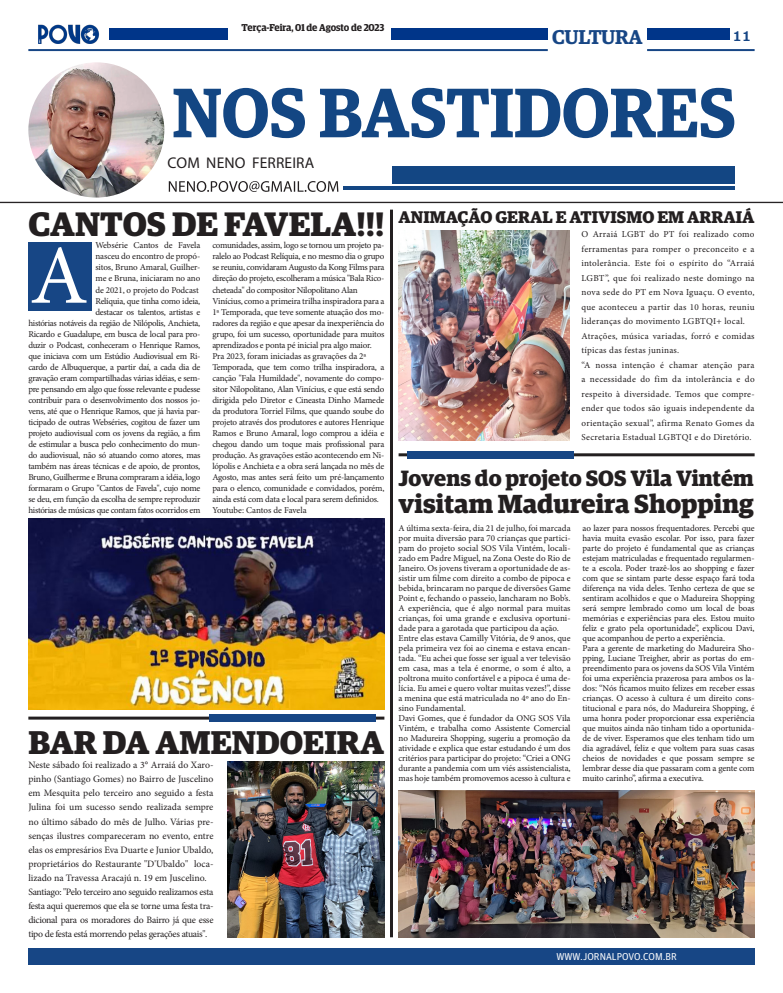
<style>
.page{position:relative;width:783px;height:993px;background:#fff}
.page>*{position:absolute;margin:0;border:0;box-sizing:border-box;transform-origin:0 0}
.t1{font:83.8px "Minion Pro";color:#fff}
.t2{font:600 70px "Guardian Egyptian";color:#134683}
.t3{font:700 33.9px "Guardian Egyptian";color:#231f20}
.t4{font:700 32.9px "Guardian Egyptian";color:#231f20}
.t5{font:700 26.2px "Guardian Egyptian";color:#231f20}
.t6{font:700 22.1px "Guardian Egyptian";color:#231f20}
.t7{font:600 20px "Guardian Egyptian";letter-spacing:-.02em;color:#174685}
.t8{font:700 16.9px "Guardian Egyptian";color:#231f20}
.t9{font:16px "Clarendon BT";color:#174685}
.t10{font:15.5px "Myriad Pro";letter-spacing:.01em;color:#231f20}
.t11{font:600 10px "Guardian Egyptian Display";letter-spacing:-.005em;color:#231f20}
.t12{font:10px "Guardian Agate Sans G1 D Regular";color:#fff}
.t13{font:9.7px/14.1px "Minion Pro";letter-spacing:-.02em;color:#231f20;text-align:justify}
.t14{font:9.1px/14.5px "Minion Pro";letter-spacing:.03em;color:#231f20;text-align:justify}
.t15{font:9px/10px "Minion Pro";letter-spacing:-.03em;color:#231f20;text-align:justify}
.t16{font:9px "Minion Pro";letter-spacing:-.01em;color:#231f20}
</style>
<div class="page">
<div style="left:28px;top:947px;width:726px;height:17px;background:#174685"></div>
<img style="left:38px;top:24px;width:62px;height:20px">
<div style="left:647px;top:28px;width:82px;height:12px;background:#003589"></div>
<hr style="left:647px;top:49px;width:107px;height:2px;background:#174685">
<div style="left:391px;top:28px;width:156px;height:12px;background:#003589"></div>
<hr style="left:28px;top:49px;width:519px;height:2px;background:#174685">
<div style="left:109px;top:28px;width:118px;height:12px;background:#003589"></div>
<svg style="left:169px;top:181px;width:169px;height:11px"></svg>
<div style="left:391px;top:166px;width:343px;height:17px;background:#134683"></div>
<hr style="left:342px;top:186px;width:392px;height:4px;background:#134683">
<img style="left:28px;top:62px;width:136px;height:135px">
<hr style="left:390px;top:209px;width:3px;height:727px;background:#231f20">
<hr style="left:0;top:202px;width:782px;height:1px;background:#231f20">
<hr style="left:28px;top:716px;width:356px;height:3px;background:#231f20">
<div style="left:210px;top:714px;width:166px;height:7px;background:#174685"></div>
<hr style="left:398px;top:453px;width:356px;height:3px;background:#231f20">
<div style="left:407px;top:451px;width:166px;height:7px;background:#174685"></div>
<div style="left:28px;top:242px;width:64px;height:68px;background:#174685"></div>
<img style="left:227px;top:761px;width:157px;height:175px">
<img style="left:28px;top:518px;width:356px;height:190px">
<img style="left:398px;top:230px;width:171px;height:210px">
<img style="left:398px;top:790px;width:356px;height:146px">
<p class="t11" style="left:241px;top:22px;width:144px">Terça-Feira, 01 de Agosto de 2023</p>
<h3 class="t7" style="left:552px;top:22px;width:92px">CULTURA</h3>
<h3 class="t9" style="left:732px;top:25px;width:21px">11</h3>
<p class="t2" style="left:172px;top:61px;width:565px">NOS BASTIDORES</p>
<p class="t10" style="left:167px;top:153px;width:148px">COM NENO FERREIRA</p>
<p class="t3" style="left:28px;top:198px;width:357px">CANTOS DE FAVELA!!!</p>
<p class="t8" style="left:398px;top:204px;width:357px">ANIMAÇÃO GERAL E ATIVISMO EM ARRAIÁ</p>
<p class="t14" style="left:581px;top:227px;width:174px">O Arraiá LGBT do PT foi realizado como ferramentas para romper o preconceito e a intolerância. Este foi o espírito do “Arraiá LGBT”, que foi realizado neste domingo na nova sede do PT em Nova Iguaçu. O evento, que aconteceu a partir das 10 horas, reuniu lideranças do movimento LGBTQI+ local.</p>
<p class="t14" style="left:581px;top:328px;width:174px">Atrações, música variadas, forró e comidas típicas das festas juninas.</p>
<p class="t14" style="left:581px;top:357px;width:174px">“A nossa intenção é chamar atenção para a necessidade do fim da intolerância e do respeito à diversidade. Temos que compre&shy;ender que todos são iguais independente da orientação sexual”, afirma Renato Gomes da Secretaria Estadual LGBTQI e do Diretório.</p>
<p class="t15" style="left:95px;top:240px;width:106px;line-height:11px">Websérie Cantos de Favela nasceu do encontro de propó&shy;sitos, Bruno Amaral, Guilher&shy;me e Bruna, iniciaram no ano de 2021, o projeto do Podcast</p>
<p class="t15" style="left:28px;top:295px;width:173px;line-height:11px;text-align:right">Relíquia, que tinha como ideia,<br>destacar os talentos, artistas e<br>histórias notáveis da região de Nilópolis, Anchieta, Ricardo e Guadalupe, em busca de local para pro&shy;duzir o Podcast, conheceram o Henrique Ramos, que iniciava com um Estúdio Audiovisual em Ri&shy;cardo de Albuquerque, a partir daí, a cada dia de gravação eram compartilhadas várias idéias, e sem&shy;pre pensando em algo que fosse relevante e pudesse contribuir para o desenvolvimento dos nossos jo&shy;vens, até que o Henrique Ramos, que já havia par&shy;ticipado de outras Webséries, cogitou de fazer um projeto audiovisual com os jovens da região, a fim de estimular a busca pelo conhecimento do mun&shy;do audiovisual, não só atuando como atores, mas também nas áreas técnicas e de apoio, de prontos, Bruno, Guilherme e Bruna compraram a idéia, logo formaram o Grupo "Cantos de Favela", cujo nome se deu, em função da escolha de sempre reproduzir histórias de músicas que contam fatos ocorridos em</p>
<p class="t15" style="left:212px;top:240px;width:173px;line-height:11px">comunidades, assim, logo se tornou um projeto pa&shy;ralelo ao Podcast Relíquia, e no mesmo dia o grupo se reuniu, convidaram Augusto da Kong Films para direção do projeto, escolheram a música "Bala Rico&shy;cheteada" do compositor Nilopolitano Alan</p>
<p class="t15" style="left:212px;top:295px;width:173px;line-height:11px">Vinícius, como a primeira trilha inspiradora para a 1ª Temporada, que teve somente atuação dos mo&shy;radores da região e que apesar da inexperiência do grupo, foi um sucesso, oportunidade para muitos aprendizados e ponta pé inicial pra algo maior.</p>
<p class="t16" style="left:212px;top:349px;width:155px">Pra 2023, foram iniciadas as gravações da 2ª</p>
<p class="t15" style="left:212px;top:361px;width:173px;line-height:11px">Temporada, que tem como trilha inspiradora, a canção "Fala Humildade", novamente do compo&shy;sitor Nilopolitano, Alan Vinícius, e que está sendo dirigida pelo Diretor e Cineasta Dinho Mamede da produtora Torriel Films, que quando soube do projeto através dos produtores e autores Henrique Ramos e Bruno Amaral, logo comprou a idéia e chegou dando um toque mais profissional para produção. As gravações estão acontecendo em Ni&shy;lópolis e Anchieta e a obra será lançada no mês de Agosto, mas antes será feito um pré-lançamento para o elenco, comunidade e convidados, porém, ainda está com data e local para serem definidos.</p>
<p class="t16" style="left:212px;top:503px;width:96px">Youtube: Cantos de Favela</p>
<p class="t1" style="left:30px;top:220px;width:59px">A</p>
<p class="t6" style="left:398px;top:461px;width:356px">Jovens do projeto SOS Vila Vintém</p>
<p class="t5" style="left:398px;top:484px;width:356px">visitam Madureira Shopping</p>
<p class="t4" style="left:28px;top:716px;width:357px">BAR DA AMENDOEIRA</p>
<p class="t13" style="left:28px;top:757px;width:186px">Neste sábado foi realizado a 3° Arraiá do Xaro&shy;pinho (Santiago Gomes) no Bairro de Juscelino em Mesquita pelo terceiro ano seguido a festa Julina foi um sucesso sendo realizada sempre no último sábado do mês de Julho. Várias pre&shy;senças ilustres compareceram no evento, entre elas os empresários Eva Duarte e Junior Ubaldo, proprietários do Restaurante "D'Ubaldo" loca&shy;lizado na Travessa Aracajú n. 19 em Juscelino.</p>
<p class="t13" style="left:28px;top:884px;width:186px">Santiago: "Pelo terceiro ano seguido realizamos esta festa aqui queremos que ela se torne uma festa tra&shy;dicional para os moradores do Bairro já que esse tipo de festa está morrendo pelas gerações atuais".</p>
<p class="t15" style="left:398px;top:522px;width:173px">A última sexta-feira, dia 21 de julho, foi marcada por muita diversão para 70 crianças que partici&shy;pam do projeto social SOS Vila Vintém, locali&shy;zado em Padre Miguel, na Zona Oeste do Rio de Janeiro. Os jovens tiveram a oportunidade de as&shy;sistir um filme com direito a combo de pipoca e bebida, brincaram no parque de diversões Game Point e, fechando o passeio, lancharam no Bob’s.<br>A experiência, que é algo normal para muitas crianças, foi uma grande e exclusiva oportuni&shy;dade para a garotada que participou da ação.</p>
<p class="t15" style="left:398px;top:632px;width:173px">Entre elas estava Camilly Vitória, de 9 anos, que pela primeira vez foi ao cinema e estava encan&shy;tada. “Eu achei que fosse ser igual a ver televisão em casa, mas a tela é enorme, o som é alto, a poltrona muito confortável e a pipoca é uma de&shy;lícia. Eu amei e quero voltar muitas vezes!”, disse a menina que está matriculada no 4º ano do En&shy;sino Fundamental.</p>
<p class="t15" style="left:398px;top:712px;width:173px">Davi Gomes, que é fundador da ONG SOS Vila Vintém, e trabalha como Assistente Comercial no Madureira Shopping, sugeriu a promoção da atividade e explica que estar estudando é um dos critérios para participar do projeto: “Criei a ONG durante a pandemia com um viés assistencialista, mas hoje também promovemos acesso à cultura e</p>
<p class="t15" style="left:582px;top:522px;width:173px">ao lazer para nossos frequentadores. Percebi que havia muita evasão escolar. Por isso, para fazer parte do projeto é fundamental que as crianças estejam matriculadas e frequentado regularmen&shy;te a escola. Poder trazê-los ao shopping e fazer com que se sintam parte desse espaço fará toda diferença na vida deles. Tenho certeza de que se sentiram acolhidos e que o Madureira Shopping será sempre lembrado como um local de boas memórias e experiências para eles. Estou muito feliz e grato pela oportunidade”, explicou Davi, que acompanhou de perto a experiência.</p>
<p class="t15" style="left:582px;top:642px;width:173px">Para a gerente de marketing do Madureira Sho&shy;pping, Luciane Treigher, abrir as portas do em&shy;preendimento para os jovens da SOS Vila Vintém foi uma experiência prazerosa para ambos os la&shy;dos: “Nós ficamos muito felizes em receber essas crianças. O acesso à cultura é um direito cons&shy;titucional e para nós, do Madureira Shopping, é uma honra poder proporcionar essa experiência que muitos ainda não tinham tido a oportunida&shy;de de viver. Esperamos que eles tenham tido um dia agradável, feliz e que voltem para suas casas cheios de novidades e que possam sempre se lembrar desse dia que passaram com a gente com muito carinho”, afirma a executiva.</p>
<p class="t12" style="left:556px;top:949px;width:122px">WWW.JORNALPOVO.COM.BR</p>
</div>
